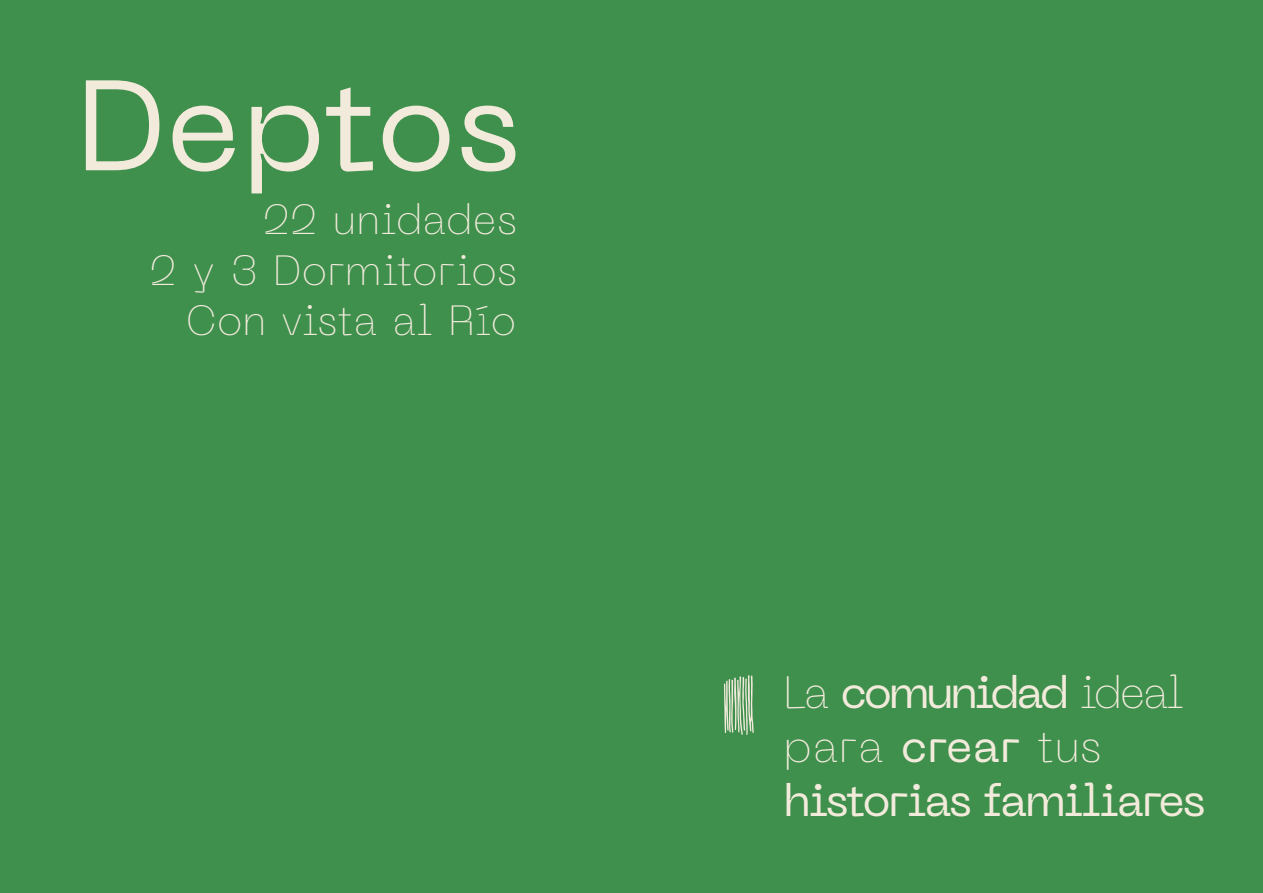
<style>
.page{position:relative;width:1263px;height:893px;background:#3f8f4d}
.page>*{position:absolute;margin:0;border:0;box-sizing:border-box;transform-origin:0 0}
.t1{font:127.5px "Neue Machina";letter-spacing:-.015em;color:#f2ebdb}
.t2{font:45px/54px "Neue Machina";letter-spacing:-.055em;color:#f2ebdb}
.t3{font:200 42px/50.4px "Neue Machina";letter-spacing:-.005em;color:#f2ebdb;text-align:right}
.s1{font-weight:200}
</style>
<div class="page">
<svg style="left:724px;top:675px;width:30px;height:60px"></svg>
<h1 class="t1" style="left:77px;top:45px;width:445px">Deptos</h1>
<p class="t3" style="left:150px;top:193px;width:369px">22 unidades<br>2 y 3 Dormitorios<br>Con vista al Río</p>
<p class="t2" style="left:783px;top:665px;width:423px"><span class="s1">La</span> comunidad <span class="s1">ideal para</span> crear <span class="s1">tus </span>historias familiares</p>
</div>
